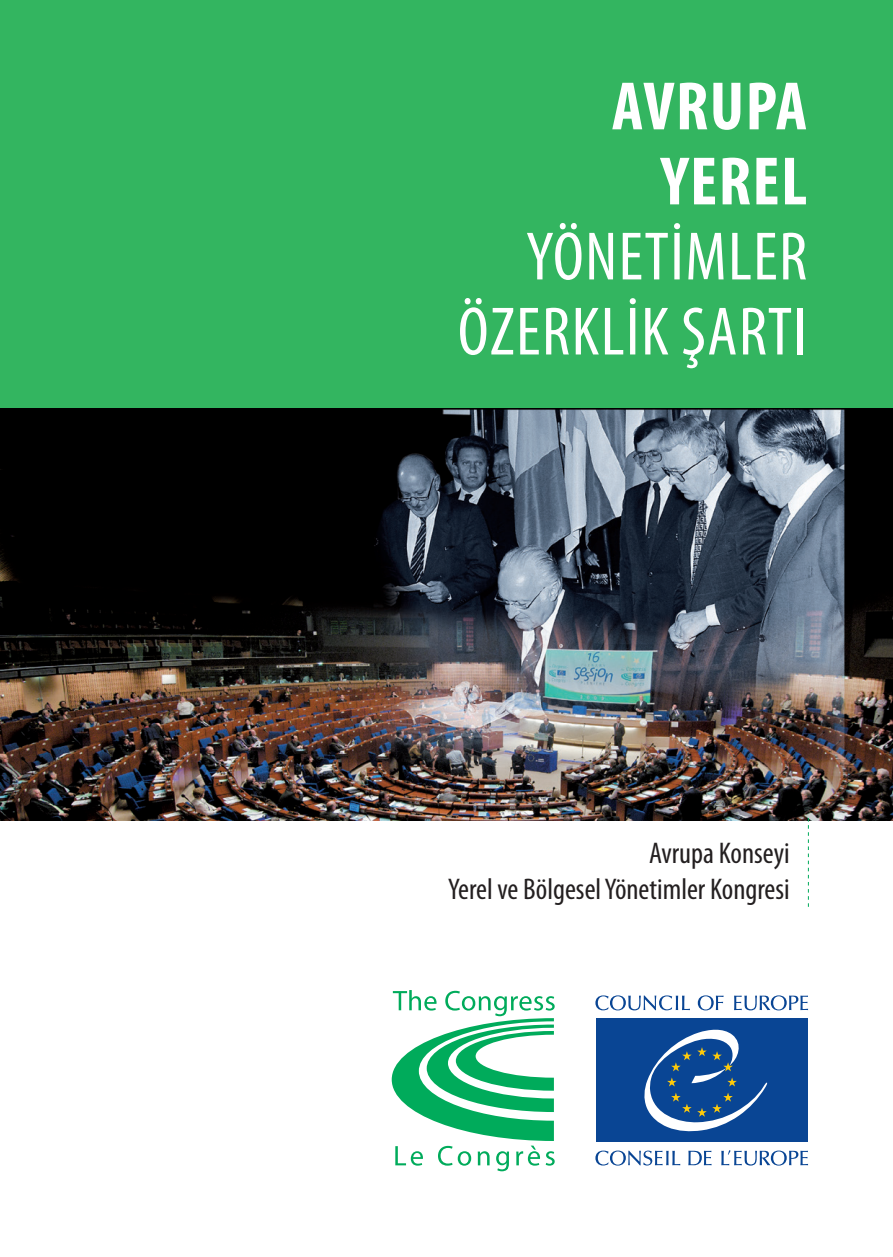
<style>
.page{position:relative;width:893px;height:1257px;background:#fff}
.page>*{position:absolute;margin:0;border:0;box-sizing:border-box;transform-origin:0 0}
.t1{font:condensed 69px/75px "Myriad Pro";letter-spacing:.02em;color:#fff;text-align:right}
.t2{font:700 condensed 69px/75px "Myriad Pro";letter-spacing:.02em;color:#fff;text-align:right}
.t3{font:condensed 30px/36px "Myriad Pro";color:#231f20;text-align:right}
</style>
<div class="page">
<div style="left:0;top:0;width:893px;height:820px;background:#33b560"></div>
<img style="left:0;top:409px;width:893px;height:411px">
<svg style="left:392px;top:990px;width:162px;height:181px"></svg>
<svg style="left:698px;top:995px;width:25px;height:15px"></svg>
<svg style="left:734px;top:995px;width:74px;height:15px"></svg>
<svg style="left:595px;top:995px;width:95px;height:15px"></svg>
<svg style="left:721px;top:1150px;width:87px;height:15px"></svg>
<svg style="left:688px;top:1150px;width:23px;height:15px"></svg>
<svg style="left:595px;top:1150px;width:85px;height:15px"></svg>
<div style="left:596px;top:1018px;width:211px;height:123px;background:#094594"></div>
<svg style="left:644px;top:1029px;width:124px;height:102px"></svg>
<svg style="left:808px;top:818px;width:1px;height:88px"></svg>
<h1 class="t2" style="left:611px;top:67px;width:197px">AVRUPA<br>YEREL</h1>
<h1 class="t1" style="left:458px;top:218px;width:351px">YÖNETİMLER<br>ÖZERKLİK ŞARTI</h1>
<p class="t3" style="left:448px;top:835px;width:343px">Avrupa Konseyi<br>Yerel ve Bölgesel Yönetimler Kongresi</p>
</div>
